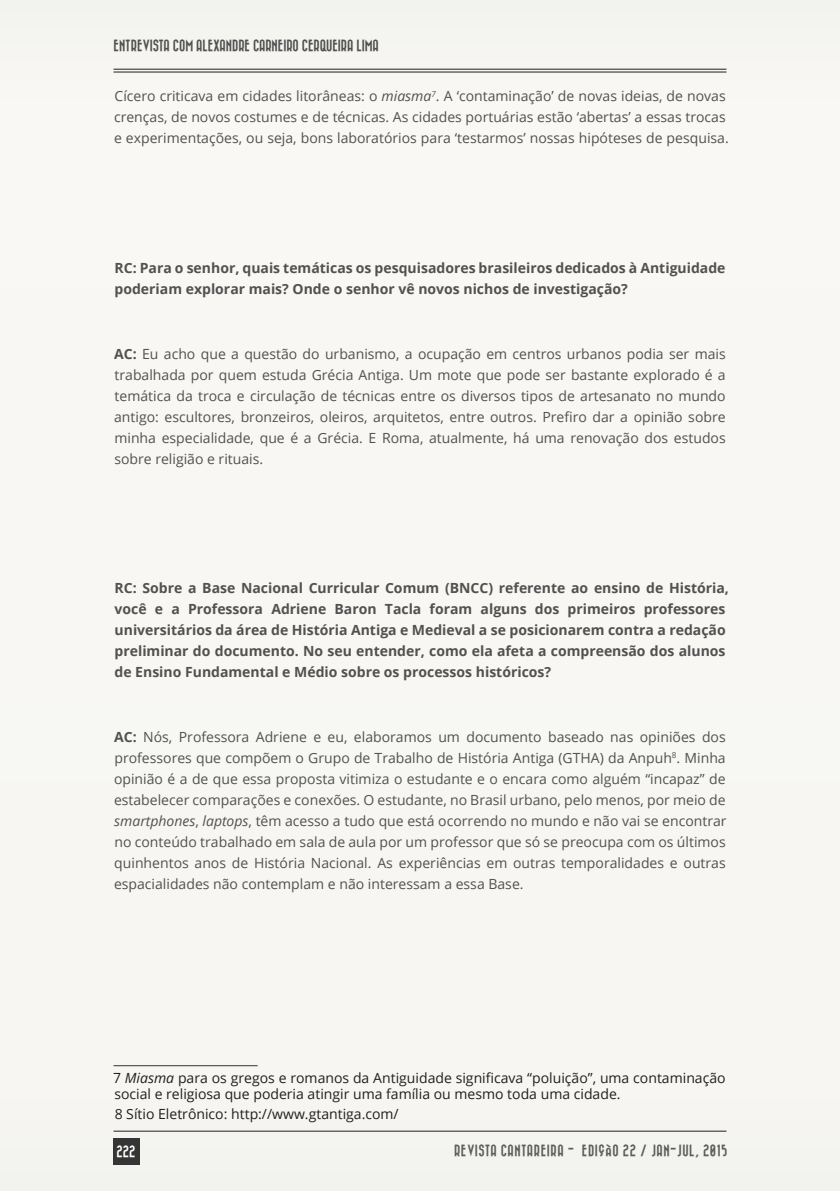
<style>
.page{position:relative;width:840px;height:1191px;background:#fff}
.page>*{position:absolute;margin:0;border:0;box-sizing:border-box;transform-origin:0 0}
.t1{font:14px/21px "Open Sans";color:#515151;text-align:justify}
.t2{font:700 14px/21px "Open Sans";color:#515151}
.t3{font:14px/16.8px "Open Sans";color:#231f20}
.t4{font:12px "Bazar";color:#515151}
.t5{font:12px "Bazar";letter-spacing:.05em;color:#5d5d5d}
.t6{font:12px "Bazar";color:#fff}
.s1{font-style:italic}
.s2{font-weight:700}
</style>
<div class="page">
<div style="left:0;top:0;width:839px;height:1190px;background:#f8f7f4"></div>
<hr style="left:113px;top:69px;width:613px;height:1px;background:#231f20">
<hr style="left:113px;top:72px;width:613px;height:1px;background:#231f20">
<hr style="left:113px;top:1130px;width:613px;height:1px;background:#231f20">
<div style="left:113px;top:1138px;width:26px;height:27px;background:#363536"></div>
<hr style="left:113px;top:1065px;width:144px;height:1px;background:#363536">
<p class="t4" style="left:113px;top:39px;width:267px">ENTREVISTA COM ALEXANDRE CARNEIRO CERQUEIRA LIMA</p>
<p class="t1" style="left:114px;top:85px;width:616px;text-align:left">Cícero criticava em cidades litorâneas: o <span class="s1">miasma</span><sup>7</sup>. A ‘contaminação’ de novas ideias, de novas crenças, de novos costumes e de técnicas. As cidades portuárias estão ‘abertas’ a essas trocas e experimentações, ou seja, bons laboratórios para ‘testarmos’ nossas hipóteses de pesquisa.</p>
<p class="t2" style="left:114px;top:257px;width:612px">RC: Para o senhor, quais temáticas os pesquisadores brasileiros dedicados à Antiguidade poderiam explorar mais? Onde o senhor vê novos nichos de investigação?</p>
<p class="t1" style="left:114px;top:343px;width:612px"><span class="s2">AC:</span> Eu acho que a questão do urbanismo, a ocupação em centros urbanos podia ser mais trabalhada por quem estuda Grécia Antiga. Um mote que pode ser bastante explorado é a temática da troca e circulação de técnicas entre os diversos tipos de artesanato no mundo antigo: escultores, bronzeiros, oleiros, arquitetos, entre outros. Prefiro dar a opinião sobre minha especialidade, que é a Grécia. E Roma, atualmente, há uma renovação dos estudos sobre religião e rituais.</p>
<p class="t2" style="left:114px;top:577px;width:615px">RC: Sobre a Base Nacional Curricular Comum (BNCC) referente ao ensino de História, você e a Professora Adriene Baron Tacla foram alguns dos primeiros professores universitários da área de História Antiga e Medieval a se posicionarem contra a redação preliminar do documento. No seu entender, como ela afeta a compreensão dos alunos de Ensino Fundamental e Médio sobre os processos históricos?</p>
<p class="t1" style="left:114px;top:726px;width:613px"><span class="s2">AC:</span> Nós, Professora Adriene e eu, elaboramos um documento baseado nas opiniões dos professores que compõem o Grupo de Trabalho de História Antiga (GTHA) da Anpuh<sup>8</sup>. Minha opinião é a de que essa proposta vitimiza o estudante e o encara como alguém “incapaz” de estabelecer comparações e conexões. O estudante, no Brasil urbano, pelo menos, por meio de <span class="s1">smartphones</span>, <span class="s1">laptops</span>, têm acesso a tudo que está ocorrendo no mundo e não vai se encontrar no conteúdo trabalhado em sala de aula por um professor que só se preocupa com os últimos quinhentos anos de História Nacional. As experiências em outras temporalidades e outras espacialidades não contemplam e não interessam a essa Base.</p>
<p class="t3" style="left:113px;top:1068px;width:613px">7 <span class="s1">Miasma</span> para os gregos e romanos da Antiguidade significava “poluição”, uma contaminação social e religiosa que poderia atingir uma família ou mesmo toda uma cidade.</p>
<p class="t3" style="left:115px;top:1105px;width:285px">8 Sítio Eletrônico: http://www.gtantiga.com/</p>
<p class="t6" style="left:116px;top:1145px;width:20px">222</p>
<p class="t5" style="left:454px;top:1143px;width:275px">REVISTA CANTAREIRA - EDIÇÃO 22 / JAN-JUL, 2015</p>
</div>
